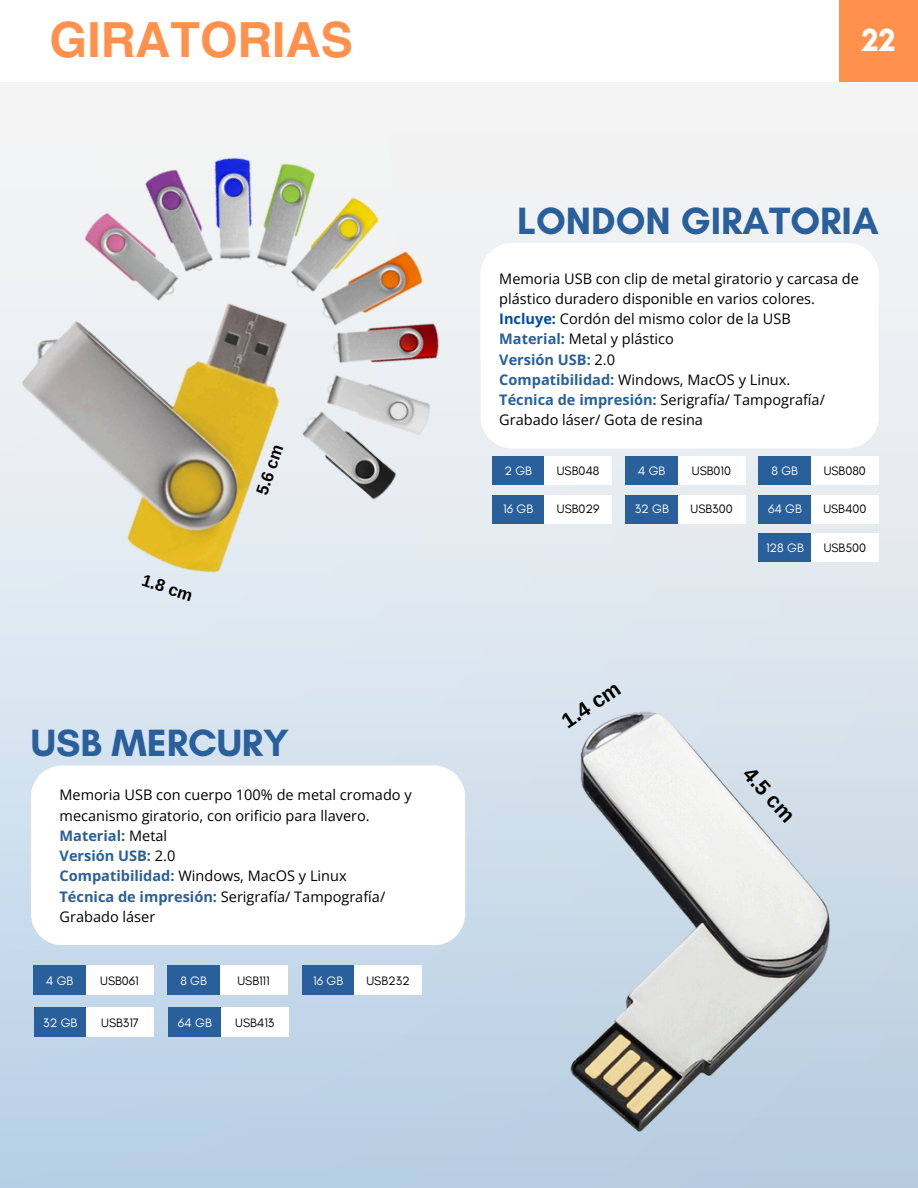
<style>
.page{position:relative;width:918px;height:1188px;background:#fff}
.page>*{position:absolute;margin:0;border:0;box-sizing:border-box;transform-origin:0 0}
.t1{font:700 48px "Helios";color:#ff914d}
.t2{font:700 38.7px "Glacial Indifference";color:#29609b}
.t3{font:700 32.7px "Glacial Indifference";color:#fff}
.t4{font:700 21.15px "Arimo";color:#000}
.t5{font:700 16.8px "Arimo";color:#000}
.t6{font:14.55px/20.2px "Open Sans";color:#000}
.t7{font:12.45px "Glacial Indifference";color:#000}
.t8{font:12.45px "Glacial Indifference";color:#fff}
.s1{font-weight:700;color:#29609b}
.s2{font-weight:700;color:#004aad}
</style>
<div class="page">
<img style="left:0;top:97px;width:918px;height:1091px">
<svg style="left:31px;top:765px;width:402px;height:180px"></svg>
<div style="left:481px;top:243px;width:398px;height:205px;background:#fff;border-radius:32px"></div>
<div style="left:839px;top:0;width:79px;height:81px;background:#ff914d"></div>
<div style="left:759px;top:457px;width:52px;height:28px;background:#29609b"></div>
<div style="left:811px;top:457px;width:68px;height:28px;background:#fff"></div>
<div style="left:33px;top:966px;width:53px;height:29px;background:#29609b"></div>
<div style="left:86px;top:966px;width:67px;height:29px;background:#fff"></div>
<div style="left:625px;top:457px;width:53px;height:28px;background:#29609b"></div>
<div style="left:678px;top:457px;width:67px;height:28px;background:#fff"></div>
<div style="left:492px;top:457px;width:52px;height:28px;background:#29609b"></div>
<div style="left:544px;top:457px;width:68px;height:28px;background:#fff"></div>
<div style="left:759px;top:495px;width:52px;height:28px;background:#29609b"></div>
<div style="left:811px;top:495px;width:68px;height:28px;background:#fff"></div>
<div style="left:626px;top:495px;width:52px;height:28px;background:#29609b"></div>
<div style="left:678px;top:495px;width:67px;height:28px;background:#fff"></div>
<div style="left:492px;top:495px;width:52px;height:28px;background:#29609b"></div>
<div style="left:544px;top:495px;width:68px;height:28px;background:#fff"></div>
<div style="left:759px;top:534px;width:52px;height:28px;background:#29609b"></div>
<div style="left:811px;top:534px;width:68px;height:28px;background:#fff"></div>
<img style="left:0;top:82px;width:532px;height:575px">
<div style="left:167px;top:966px;width:53px;height:29px;background:#29609b"></div>
<div style="left:220px;top:966px;width:67px;height:29px;background:#fff"></div>
<div style="left:302px;top:966px;width:52px;height:29px;background:#29609b"></div>
<div style="left:354px;top:966px;width:68px;height:29px;background:#fff"></div>
<div style="left:34px;top:1008px;width:52px;height:29px;background:#29609b"></div>
<div style="left:86px;top:1008px;width:68px;height:29px;background:#fff"></div>
<div style="left:169px;top:1008px;width:52px;height:29px;background:#29609b"></div>
<div style="left:221px;top:1008px;width:68px;height:29px;background:#fff"></div>
<img style="left:433px;top:654px;width:485px;height:494px">
<p class="t1" style="left:49px;top:9px;width:305px">GIRATORIAS</p>
<p class="t5" style="left:145px;top:571px;width:54px;rotate:18deg">1.8 cm</p>
<p class="t5" style="left:252px;top:491px;width:54px;rotate:-71deg">5.6 cm</p>
<p class="t2" style="left:31px;top:719px;width:260px">USB MERCURY</p>
<p class="t6" style="left:60px;top:785px;width:354px">Memoria USB con cuerpo 100% de metal cromado y mecanismo giratorio, con orificio para llavero.<br><span class="s1">Material:</span> Metal<br><span class="s1">Versión USB:</span> 2.0<br><span class="s1">Compatibilidad:</span> Windows, MacOS y Linux<br><span class="s1">Técnica de impresión:</span> Serigrafía/ Tampografía/ Grabado láser</p>
<h4 class="t8" style="left:46px;top:973px;width:29px">4 GB</h4>
<h4 class="t7" style="left:100px;top:973px;width:40px">USB061</h4>
<p class="t8" style="left:180px;top:973px;width:28px">8 GB</p>
<p class="t7" style="left:237px;top:973px;width:34px">USB111</p>
<p class="t8" style="left:313px;top:973px;width:31px">16 GB</p>
<p class="t7" style="left:366px;top:973px;width:45px">USB232</p>
<p class="t8" style="left:43px;top:1015px;width:36px">32 GB</p>
<h3 class="t7" style="left:101px;top:1015px;width:39px">USB317</h3>
<h3 class="t8" style="left:178px;top:1015px;width:35px">64 GB</h3>
<h2 class="t7" style="left:235px;top:1015px;width:41px">USB413</h2>
<p class="t3" style="left:862px;top:20px;width:35px">22</p>
<p class="t2" style="left:517px;top:197px;width:363px">LONDON GIRATORIA</p>
<h5 class="t6" style="left:499px;top:268px;width:361px">Memoria USB con clip de metal giratorio y carcasa de plástico duradero disponible en varios colores.<br><span class="s2">Incluye:</span> Cordón del mismo color de la USB <span class="s1">Material:</span> Metal y plástico<br><span class="s1">Versión USB:</span> 2.0<br><span class="s1">Compatibilidad:</span> Windows, MacOS y Linux.<br><span class="s1">Técnica de impresión:</span> Serigrafía/ Tampografía/ Grabado láser/ Gota de resina</h5>
<h5 class="t8" style="left:504px;top:463px;width:29px">2 GB</h5>
<p class="t7" style="left:557px;top:463px;width:44px">USB048</p>
<p class="t8" style="left:638px;top:463px;width:29px">4 GB</p>
<h2 class="t7" style="left:692px;top:463px;width:41px">USB010</h2>
<p class="t8" style="left:503px;top:501px;width:31px">16 GB</p>
<p class="t7" style="left:557px;top:501px;width:44px">USB029</p>
<p class="t8" style="left:635px;top:501px;width:36px">32 GB</p>
<p class="t7" style="left:691px;top:501px;width:44px">USB300</p>
<p class="t8" style="left:768px;top:501px;width:35px">64 GB</p>
<p class="t7" style="left:823px;top:501px;width:45px">USB400</p>
<p class="t8" style="left:766px;top:540px;width:39px">128 GB</p>
<p class="t7" style="left:824px;top:540px;width:44px">USB500</p>
<h1 class="t8" style="left:772px;top:463px;width:28px">8 GB</h1>
<p class="t7" style="left:824px;top:463px;width:44px">USB080</p>
<p class="t4" style="left:557px;top:713px;width:67px;rotate:-34deg">1.4 cm</p>
<p class="t4" style="left:756px;top:762px;width:67px;rotate:48deg">4.5 cm</p>
</div>
